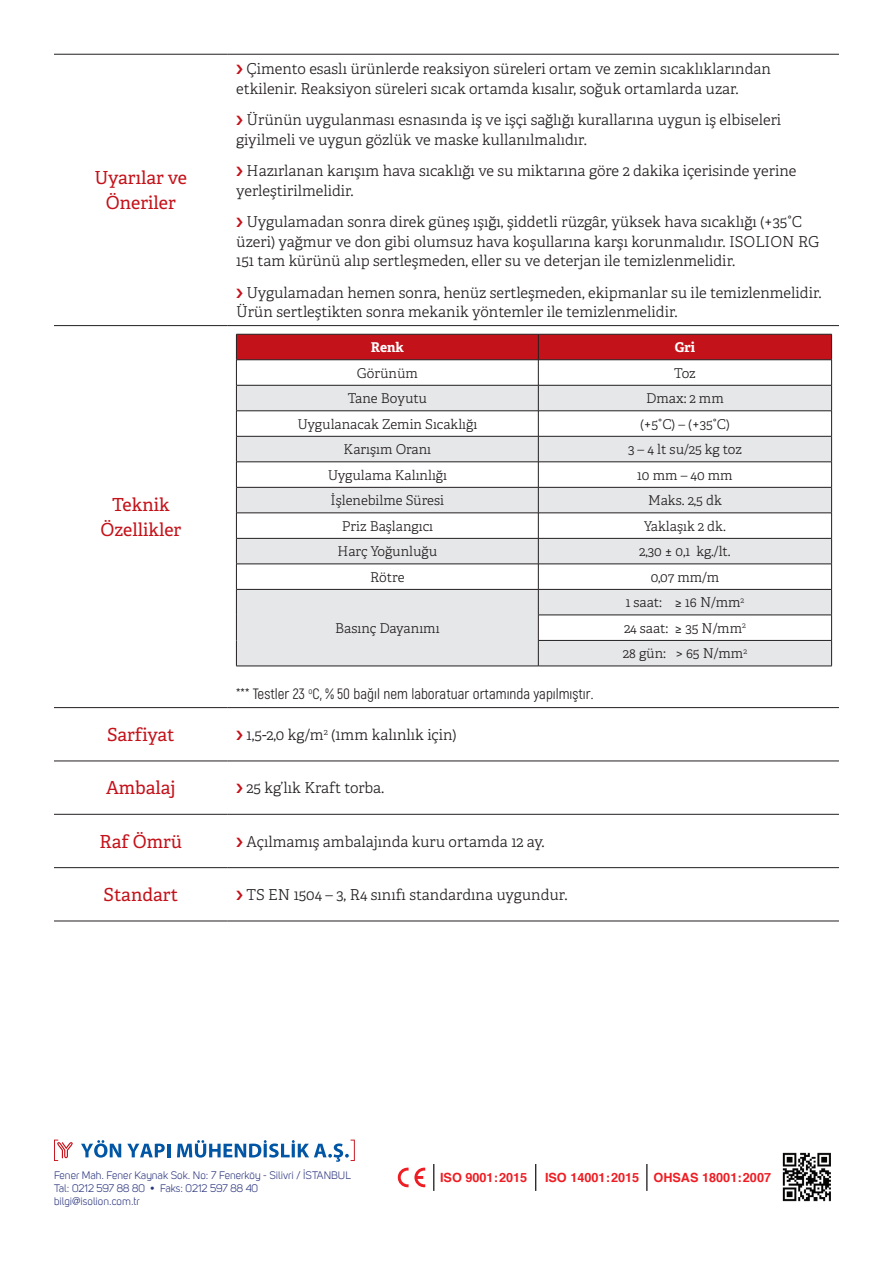
<style>
.page{position:relative;width:893px;height:1263px;background:#fff}
.page>*{position:absolute;margin:0;border:0;box-sizing:border-box;transform-origin:0 0}
.t1{font:18px/25.5px "Adelle";color:#c4121a;text-align:center}
.t2{font:300 15px/19.5px "Adelle";color:#231f20}
.t3{font:15px "Akrobat";color:#231f20}
.t4{font:300 13.5px "Adelle";color:#231f20}
.t5{font:700 13.5px "Adelle";color:#fff}
.t6{font:700 12.75px "Helvetica";color:#ee1d23}
.t7{font:10.8px "Uni Sans Book";color:#2a337d}
</style>
<div class="page">
<hr style="left:54px;top:54px;width:174px;height:1px;background:#231f20">
<hr style="left:228px;top:54px;width:611px;height:1px;background:#231f20">
<hr style="left:54px;top:325px;width:174px;height:1px;background:#231f20">
<hr style="left:228px;top:325px;width:611px;height:1px;background:#231f20">
<hr style="left:54px;top:707px;width:174px;height:1px;background:#231f20">
<hr style="left:228px;top:707px;width:611px;height:1px;background:#231f20">
<hr style="left:54px;top:761px;width:174px;height:1px;background:#231f20">
<hr style="left:228px;top:761px;width:611px;height:1px;background:#231f20">
<hr style="left:54px;top:814px;width:174px;height:1px;background:#231f20">
<hr style="left:228px;top:814px;width:611px;height:1px;background:#231f20">
<hr style="left:54px;top:867px;width:174px;height:1px;background:#231f20">
<hr style="left:228px;top:867px;width:611px;height:1px;background:#231f20">
<hr style="left:54px;top:921px;width:174px;height:1px;background:#231f20">
<hr style="left:228px;top:921px;width:611px;height:1px;background:#231f20">
<svg style="left:236px;top:334px;width:596px;height:332px"></svg>
<hr style="left:538px;top:640px;width:294px;height:1px;background:#231f20">
<hr style="left:236px;top:666px;width:302px;height:1px;background:#231f20">
<hr style="left:538px;top:666px;width:294px;height:1px;background:#231f20">
<img style="left:782px;top:1152px;width:49px;height:50px">
<svg style="left:54px;top:1139px;width:19px;height:22px"></svg>
<svg style="left:81px;top:1140px;width:40px;height:17px"></svg>
<svg style="left:127px;top:1143px;width:43px;height:14px"></svg>
<svg style="left:177px;top:1139px;width:178px;height:23px"></svg>
<svg style="left:398px;top:1167px;width:27px;height:20px"></svg>
<svg style="left:535px;top:1164px;width:1px;height:27px"></svg>
<svg style="left:433px;top:1164px;width:1px;height:27px"></svg>
<svg style="left:646px;top:1164px;width:1px;height:27px"></svg>
<p class="t1" style="left:95px;top:165px;width:94px">Uyarılar ve<br>Öneriler</p>
<p class="t1" style="left:100px;top:492px;width:82px">Teknik<br>Özellikler</p>
<p class="t2" style="left:236px;top:59px;width:536px;text-indent:10px">Çimento esaslı ürünlerde reaksiyon süreleri ortam ve zemin sıcaklıklarından etkilenir. Reaksiyon süreleri sıcak ortamda kısalır, soğuk ortamlarda uzar.</p>
<p class="t2" style="left:236px;top:110px;width:546px;text-indent:10px">Ürünün uygulanması esnasında iş ve işçi sağlığı kurallarına uygun iş elbiseleri giyilmeli ve uygun gözlük ve maske kullanılmalıdır.</p>
<p class="t2" style="left:236px;top:161px;width:562px;text-indent:10px">Hazırlanan karışım hava sıcaklığı ve su miktarına göre 2 dakika içerisinde yerine yerleştirilmelidir.</p>
<p class="t2" style="left:236px;top:212px;width:585px;text-indent:10px">Uygulamadan sonra direk güneş ışığı, şiddetli rüzgâr, yüksek hava sıcaklığı (+35°C üzeri) yağmur ve don gibi olumsuz hava koşullarına karşı korunmalıdır. ISOLION RG<br>151 tam kürünü alıp sertleşmeden, eller su ve deterjan ile temizlenmelidir.</p>
<p class="t2" style="left:236px;top:283px;width:587px;text-indent:10px">Uygulamadan hemen sonra, henüz sertleşmeden, ekipmanlar su ile temizlenmelidir.<br>Ürün sertleştikten sonra mekanik yöntemler ile temizlenmelidir.</p>
<p class="t5" style="left:371px;top:339px;width:35px">Renk</p>
<p class="t5" style="left:675px;top:339px;width:22px">Gri</p>
<p class="t4" style="left:357px;top:365px;width:63px">Görünüm</p>
<p class="t4" style="left:674px;top:365px;width:23px">Toz</p>
<p class="t4" style="left:348px;top:390px;width:80px">Tane Boyutu</p>
<p class="t4" style="left:646px;top:390px;width:79px">Dmax: 2 mm</p>
<p class="t4" style="left:297px;top:416px;width:181px">Uygulanacak Zemin Sıcaklığı</p>
<p class="t4" style="left:640px;top:416px;width:91px">(+5°C) – (+35°C)</p>
<p class="t4" style="left:344px;top:441px;width:89px">Karışım Oranı</p>
<p class="t4" style="left:628px;top:441px;width:115px">3 – 4 lt su/25 kg toz</p>
<p class="t4" style="left:328px;top:467px;width:121px">Uygulama Kalınlığı</p>
<p class="t4" style="left:637px;top:467px;width:97px">10 mm – 40 mm</p>
<p class="t4" style="left:331px;top:492px;width:115px">İşlenebilme Süresi</p>
<p class="t4" style="left:648px;top:492px;width:75px">Maks. 2,5 dk</p>
<p class="t4" style="left:342px;top:518px;width:93px">Priz Başlangıcı</p>
<p class="t4" style="left:644px;top:518px;width:83px">Yaklaşık 2 dk.</p>
<p class="t4" style="left:337px;top:543px;width:101px">Harç Yoğunluğu</p>
<p class="t4" style="left:639px;top:543px;width:93px">2,30 ± 0,1 kg./lt.</p>
<p class="t4" style="left:370px;top:569px;width:36px">Rötre</p>
<p class="t4" style="left:651px;top:569px;width:70px">0,07 mm/m</p>
<p class="t4" style="left:335px;top:620px;width:106px">Basınç Dayanımı</p>
<p class="t4" style="left:626px;top:594px;width:120px">1 saat: ≥ 16 N/mm<sup>2</sup></p>
<p class="t4" style="left:624px;top:620px;width:123px">24 saat: ≥ 35 N/mm<sup>2</sup></p>
<p class="t4" style="left:623px;top:645px;width:125px">28 gün: &gt; 65 N/mm<sup>2</sup></p>
<p class="t3" style="left:236px;top:685px;width:359px">*** Testler 23 <sup>o</sup>C, % 50 bağıl nem laboratuar ortamında yapılmıştır.</p>
<p class="t1" style="left:107px;top:722px;width:69px">Sarfiyat</p>
<p class="t2" style="left:247px;top:725px;width:211px">1,5-2,0 kg/m<sup>2</sup> (1mm kalınlık için)</p>
<p class="t1" style="left:106px;top:775px;width:71px">Ambalaj</p>
<p class="t2" style="left:247px;top:778px;width:139px">25 kg’lık Kraft torba.</p>
<p class="t1" style="left:99px;top:829px;width:84px">Raf Ömrü</p>
<p class="t2" style="left:247px;top:832px;width:299px">Açılmamış ambalajında kuru ortamda 12 ay.</p>
<p class="t1" style="left:104px;top:882px;width:76px">Standart</p>
<p class="t2" style="left:247px;top:885px;width:322px">TS EN 1504 – 3, R4 sınıfı standardına uygundur.</p>
<p class="t7" style="left:54px;top:1169px;width:298px">Fener Mah. Fener Kaynak Sok. No: 7 Fenerköy - Silivri / İSTANBUL</p>
<p class="t7" style="left:54px;top:1182px;width:206px">Tal: 0212 597 88 80 • Faks: 0212 597 88 40</p>
<p class="t7" style="left:54px;top:1195px;width:87px">bilgi@isolion.com.tr</p>
<p class="t6" style="left:440px;top:1167px;width:89px">ISO 9001:2015</p>
<p class="t6" style="left:545px;top:1167px;width:228px">ISO 14001:2015 OHSAS 18001:2007</p>
</div>
